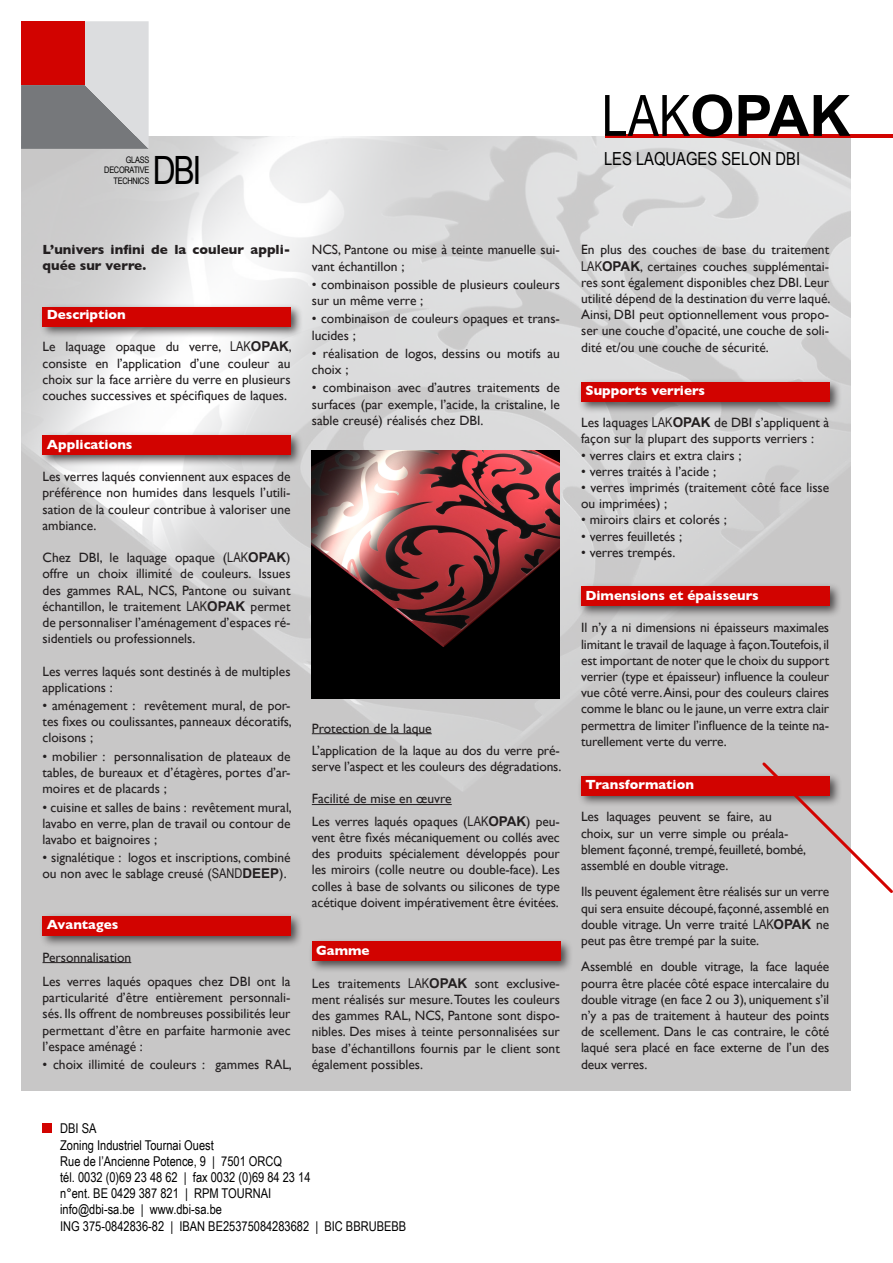
<style>
.page{position:relative;width:893px;height:1263px;background:#fff}
.page>*{position:absolute;margin:0;border:0;box-sizing:border-box;transform-origin:0 0}
.t1{font:700 57px "Arial";color:#000}
.t2{font:39px "Arial Narrow";color:#000}
.t3{font:18px "Arial Narrow";color:#000}
.t4{font:13.5px/16.2px "Gill Sans";color:#231f20;text-align:justify}
.t5{font:13.5px/16.2px "Arial Narrow";color:#000}
.t6{font:700 13.5px "Gill Sans";color:#fff}
.t7{font:700 13.5px/16.2px "Gill Sans";color:#231f20}
.t8{font:9px/10.5px "Arial Narrow";letter-spacing:-.03em;color:#000;text-align:right}
.s1{font-family:"Arial Narrow";font-weight:400}
.s2{font-family:"Arial Narrow"}
.s3{font-family:"Arial";font-weight:700}
</style>
<div class="page">
<img style="left:21px;top:136px;width:829px;height:955px">
<div style="left:39px;top:303px;width:270px;height:42px;background:#231f20;opacity:.75"></div>
<div style="left:43px;top:307px;width:248px;height:19px;background:#d20300"></div>
<div style="left:39px;top:431px;width:270px;height:42px;background:#231f20;opacity:.75"></div>
<div style="left:43px;top:435px;width:248px;height:19px;background:#d20300"></div>
<div style="left:39px;top:912px;width:270px;height:42px;background:#231f20;opacity:.75"></div>
<div style="left:43px;top:916px;width:248px;height:19px;background:#d20300"></div>
<div style="left:308px;top:938px;width:271px;height:41px;background:#231f20;opacity:.75"></div>
<div style="left:312px;top:942px;width:248px;height:19px;background:#d20300"></div>
<div style="left:577px;top:772px;width:271px;height:41px;background:#231f20;opacity:.75"></div>
<div style="left:581px;top:776px;width:248px;height:19px;background:#d20300"></div>
<div style="left:577px;top:582px;width:271px;height:42px;background:#231f20;opacity:.75"></div>
<div style="left:581px;top:586px;width:248px;height:19px;background:#d20300"></div>
<div style="left:577px;top:378px;width:271px;height:42px;background:#231f20;opacity:.75"></div>
<div style="left:581px;top:382px;width:248px;height:19px;background:#d20300"></div>
<svg style="left:21px;top:21px;width:128px;height:128px;background:#a9abad"></svg>
<div style="left:21px;top:21px;width:64px;height:64px;background:#d20300"></div>
<div style="left:43px;top:1123px;width:9px;height:10px;background:#d20300"></div>
<hr style="left:43px;top:962px;width:88px;height:1px;background:#231f20">
<hr style="left:312px;top:733px;width:120px;height:1px;background:#231f20">
<hr style="left:312px;top:804px;width:140px;height:1px;background:#231f20">
<hr style="left:605px;top:134px;width:288px;height:4px;background:#d20300">
<svg style="left:760px;top:760px;width:133px;height:136px"></svg>
<img style="left:312px;top:450px;width:248px;height:248px">
<h1 class="t1" style="left:602px;top:76px;width:250px"><span class="s1">LAK</span>OPAK</h1>
<p class="t8" style="left:126px;top:154px;width:25px">GLASS</p>
<h3 class="t3" style="left:604px;top:145px;width:198px">LES LAQUAGES SELON DBI</h3>
<p class="t8" style="left:104px;top:165px;width:47px">DECORATIVE<br>TECHNICS</p>
<h2 class="t2" style="left:153px;top:142px;width:50px">DBI</h2>
<p class="t7" style="left:43px;top:242px;width:250px">L’univers infini de la couleur appli&shy;quée sur verre.</p>
<p class="t6" style="left:47px;top:307px;width:81px">Description</p>
<p class="t4" style="left:43px;top:339px;width:251px">Le laquage opaque du verre, <span class="s2">LAK</span><span class="s3">OPAK</span>, consiste en l’application d’une couleur au choix sur la face arrière du verre en plusieurs couches successives et spécifiques de laques.</p>
<p class="t6" style="left:47px;top:436px;width:87px">Applications</p>
<p class="t4" style="left:43px;top:468px;width:250px">Les verres laqués conviennent aux espaces de préférence non humides dans lesquels l’utili&shy;sation de la couleur contribue à valoriser une ambiance.</p>
<p class="t4" style="left:43px;top:549px;width:250px">Chez DBI, le laquage opaque (<span class="s2">LAK</span><span class="s3">OPAK</span>) offre un choix illimité de couleurs. Issues des gammes RAL, NCS, Pantone ou suivant échantillon, le traitement <span class="s2">LAK</span><span class="s3">OPAK</span> permet de personnaliser l’aménagement d’espaces ré&shy;sidentiels ou professionnels.</p>
<p class="t4" style="left:43px;top:663px;width:250px">Les verres laqués sont destinés à de multiples applications :</p>
<p class="t4" style="left:43px;top:697px;width:251px">• aménagement : revêtement mural, de por&shy;tes fixes ou coulissantes, panneaux décoratifs, cloisons ;</p>
<p class="t4" style="left:43px;top:748px;width:250px">• mobilier : personnalisation de plateaux de tables, de bureaux et d’étagères, portes d’ar&shy;moires et de placards ;</p>
<p class="t4" style="left:43px;top:799px;width:251px">• cuisine et salles de bains : revêtement mural, lavabo en verre, plan de travail ou contour de lavabo et baignoires ;</p>
<p class="t4" style="left:43px;top:849px;width:250px">• signalétique : logos et inscriptions, combiné ou non avec le sablage creusé (<span class="s2">SAND</span><span class="s3">DEEP</span>).</p>
<p class="t6" style="left:47px;top:917px;width:73px">Avantages</p>
<p class="t4" style="left:43px;top:945px;width:250px;line-height:24.3px">Personnalisation<br>Les verres laqués opaques chez DBI ont la</p>
<p class="t4" style="left:43px;top:989px;width:250px">particularité d’être entièrement personnali&shy;sés. Ils offrent de nombreuses possibilités leur permettant d’être en parfaite harmonie avec l’espace aménagé :</p>
<p class="t4" style="left:43px;top:1056px;width:251px">• choix illimité de couleurs : gammes RAL,</p>
<p class="t4" style="left:312px;top:242px;width:250px">NCS, Pantone ou mise à teinte manuelle sui&shy;vant échantillon ;</p>
<p class="t4" style="left:312px;top:276px;width:250px">• combinaison possible de plusieurs couleurs sur un même verre ;</p>
<p class="t4" style="left:312px;top:311px;width:250px">• combinaison de couleurs opaques et trans&shy;lucides ;</p>
<p class="t4" style="left:312px;top:345px;width:250px">• réalisation de logos, dessins ou motifs au choix ;</p>
<p class="t4" style="left:312px;top:380px;width:250px">• combinaison avec d’autres traitements de surfaces (par exemple, l’acide, la cristaline, le sable creusé) réalisés chez DBI.</p>
<p class="t4" style="left:312px;top:717px;width:250px;line-height:22.2px">Protection de la laque<br>L’application de la laque au dos du verre pré-</p>
<p class="t4" style="left:312px;top:758px;width:251px">serve l’aspect et les couleurs des dégradations.</p>
<p class="t4" style="left:312px;top:788px;width:250px;line-height:22.2px">Facilité de mise en œuvre<br>Les verres laqués opaques (<span class="s2">LAK</span><span class="s3">OPAK</span>) peu-</p>
<p class="t4" style="left:312px;top:829px;width:250px">vent être fixés mécaniquement ou collés avec des produits spécialement développés pour les miroirs (colle neutre ou double-face). Les colles à base de solvants ou silicones de type acétique doivent impérativement être évitées.</p>
<p class="t6" style="left:316px;top:943px;width:55px">Gamme</p>
<p class="t4" style="left:312px;top:975px;width:250px">Les traitements <span class="s2">LAK</span><span class="s3">OPAK</span> sont exclusive&shy;ment réalisés sur mesure. Toutes les couleurs des gammes RAL, NCS, Pantone sont dispo&shy;nibles. Des mises à teinte personnalisées sur base d’échantillons fournis par le client sont également possibles.</p>
<p class="t4" style="left:581px;top:241px;width:251px">En plus des couches de base du traitement <span class="s2">LAK</span><span class="s3">OPAK</span>, certaines couches supplémentai&shy;res sont également disponibles chez DBI. Leur utilité dépend de la destination du verre laqué.<br>Ainsi, DBI peut optionnellement vous propo&shy;ser une couche d’opacité, une couche de soli&shy;dité et/ou une couche de sécurité.</p>
<p class="t6" style="left:585px;top:382px;width:121px">Supports verriers</p>
<p class="t4" style="left:581px;top:414px;width:250px">Les laquages <span class="s2">LAK</span><span class="s3">OPAK</span> de DBI s’appliquent à façon sur la plupart des supports verriers :</p>
<p class="t4" style="left:581px;top:447px;width:162px">• verres clairs et extra clairs ;</p>
<p class="t4" style="left:581px;top:463px;width:137px">• verres traités à l’acide ;</p>
<p class="t4" style="left:581px;top:479px;width:250px">• verres imprimés (traitement côté face lisse ou imprimées) ;</p>
<p class="t4" style="left:581px;top:511px;width:147px">• miroirs clairs et colorés ;</p>
<p class="t4" style="left:581px;top:528px;width:103px">• verres feuilletés ;</p>
<p class="t4" style="left:581px;top:544px;width:96px">• verres trempés.</p>
<p class="t6" style="left:585px;top:587px;width:175px">Dimensions et épaisseurs</p>
<p class="t4" style="left:581px;top:619px;width:250px">Il n’y a ni dimensions ni épaisseurs maximales limitant le travail de laquage à façon.Toutefois, il est important de noter que le choix du support verrier (type et épaisseur) influence la couleur vue côté verre. Ainsi, pour des couleurs claires comme le blanc ou le jaune, un verre extra clair permettra de limiter l’influence de la teinte na&shy;turellement verte du verre.</p>
<p class="t6" style="left:585px;top:776px;width:110px">Transformation</p>
<p class="t4" style="left:581px;top:808px;width:227px;text-align:left">Les laquages peuvent se faire, au choix, sur un verre simple ou préala&shy;blement façonné, trempé, feuilleté, bombé, assemblé en double vitrage.</p>
<p class="t4" style="left:581px;top:883px;width:250px">Ils peuvent également être réalisés sur un verre qui sera ensuite découpé, façonné, assemblé en double vitrage. Un verre traité <span class="s2">LAK</span><span class="s3">OPAK</span> ne peut pas être trempé par la suite.</p>
<p class="t4" style="left:581px;top:958px;width:250px">Assemblé en double vitrage, la face laquée pourra être placée côté espace intercalaire du double vitrage (en face 2 ou 3), uniquement s’il n’y a pas de traitement à hauteur des points de scellement. Dans le cas contraire, le côté laqué sera placé en face externe de l’un des deux verres.</p>
<p class="t5" style="left:60px;top:1120px;width:348px">DBI SA<br>Zoning Industriel Tournai Ouest<br>Rue de l’Ancienne Potence, 9 | 7501 ORCQ<br>tél. 0032 (0)69 23 48 62 | fax 0032 (0)69 84 23 14<br>n°ent. BE 0429 387 821 | RPM TOURNAI<br>info@dbi-sa.be | www.dbi-sa.be<br>ING 375-0842836-82 | IBAN BE25375084283682 | BIC BBRUBEBB</p>
</div>
